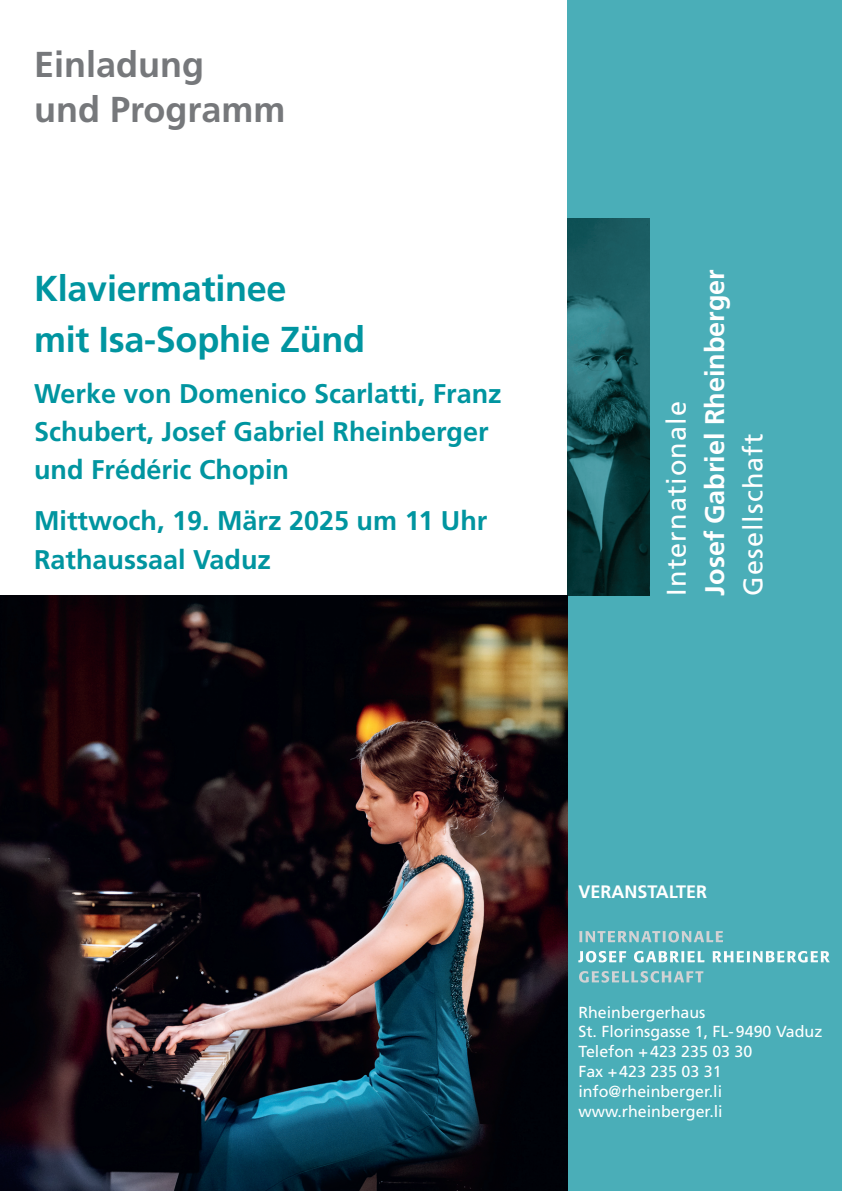
<style>
.page{position:relative;width:842px;height:1191px;background:#fff}
.page>*{position:absolute;margin:0;border:0;box-sizing:border-box;transform-origin:0 0}
.t1{font:700 36px "Frutiger";letter-spacing:-.01em;color:#0095a0}
.t2{font:700 36px "Frutiger";color:#76787b}
.t3{font:700 27px/38.2px "Frutiger";color:#0095a0}
.t4{font:27px "Frutiger";letter-spacing:.04em;color:#fff}
.t5{font:700 27px "Frutiger";color:#fff}
.t6{font:700 18px "Frutiger";color:#fff}
.t7{font:16px "Frutiger";color:#fff}
</style>
<div class="page">
<div style="left:567px;top:0;width:275px;height:1191px;background:#4aaeb8"></div>
<img style="left:567px;top:218px;width:83px;height:377px">
<svg style="left:579px;top:971px;width:124px;height:11px"></svg>
<svg style="left:578px;top:951px;width:252px;height:11px"></svg>
<svg style="left:579px;top:930px;width:144px;height:12px"></svg>
<img style="left:0;top:595px;width:567px;height:596px">
<p class="t2" style="left:34px;top:50px;width:172px">Einladung</p>
<p class="t2" style="left:34px;top:95px;width:253px">und Programm</p>
<p class="t1" style="left:34px;top:273px;width:254px">Klaviermatinee</p>
<p class="t1" style="left:34px;top:324px;width:333px">mit Isa-Sophie Zünd</p>
<p class="t3" style="left:34px;top:376px;width:469px">Werke von Domenico Scarlatti, Franz<br>Schubert, Josef Gabriel Rheinberger und Frédéric Chopin</p>
<p class="t3" style="left:34px;top:504px;width:455px">Mittwoch, 19. März 2025 um 11 Uhr</p>
<p class="t3" style="left:34px;top:542px;width:239px">Rathaussaal Vaduz</p>
<p class="t4" style="left:666px;top:595px;width:196px;rotate:-90deg">Internationale</p>
<p class="t5" style="left:704px;top:595px;width:328px;rotate:-90deg">Josef Gabriel Rheinberger</p>
<p class="t4" style="left:742px;top:595px;width:163px;rotate:-90deg">Gesellschaft</p>
<p class="t6" style="left:578px;top:885px;width:130px">VERANSTALTER</p>
<p class="t7" style="left:578px;top:1005px;width:129px">Rheinbergerhaus</p>
<p class="t7" style="left:578px;top:1025px;width:245px">St. Florinsgasse 1, FL- 9490 Vaduz</p>
<p class="t7" style="left:578px;top:1045px;width:176px">Telefon + 423 235 03 30</p>
<p class="t7" style="left:578px;top:1065px;width:145px">Fax + 423 235 03 31</p>
<p class="t7" style="left:578px;top:1085px;width:145px">info@rheinberger.li</p>
<p class="t7" style="left:578px;top:1104px;width:146px">www.rheinberger.li</p>
</div>
